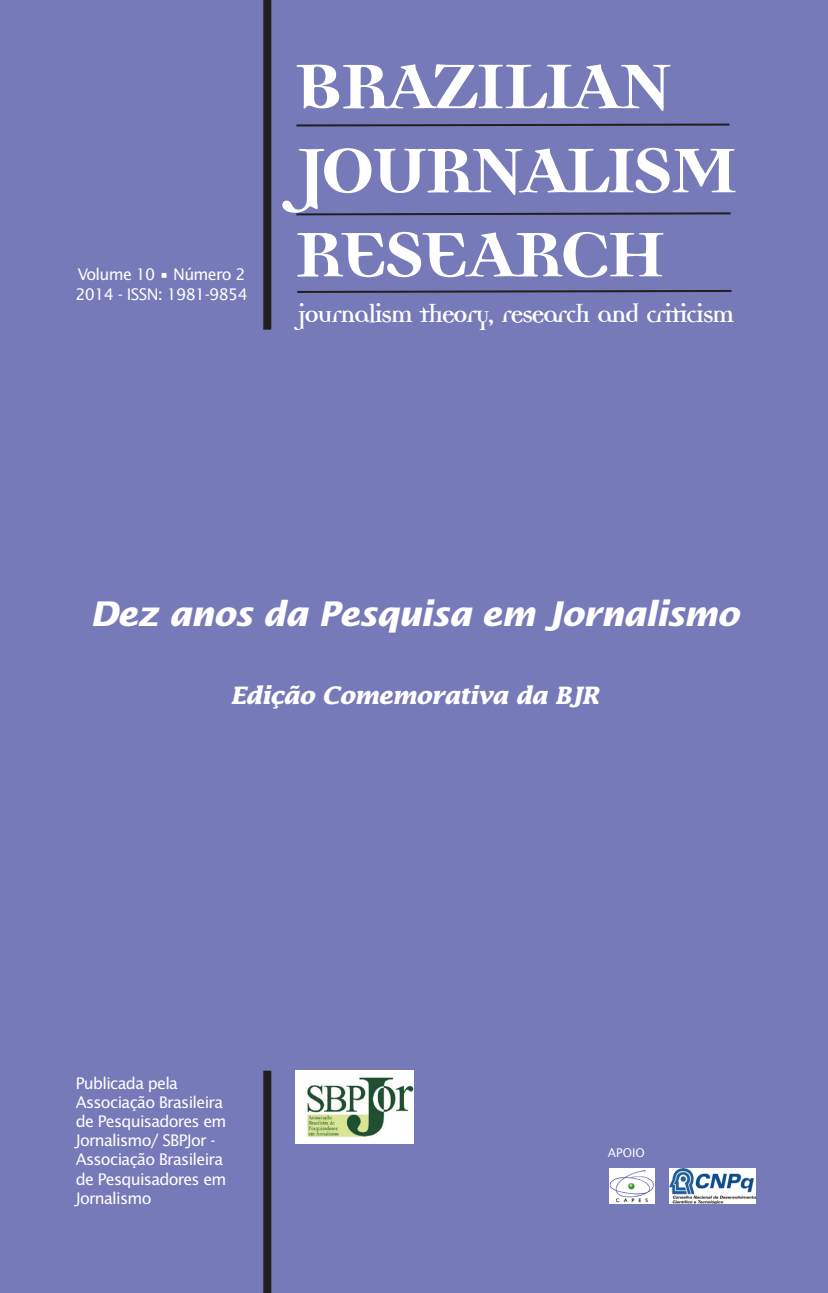
<style>
.page{position:relative;width:828px;height:1293px;background:#777ab8}
.page>*{position:absolute;margin:0;border:0;box-sizing:border-box;transform-origin:0 0}
.t1{font:700 102px/84px "Democratica";letter-spacing:-.06em;color:#fff}
.t2{font:italic 700 34px "Lucida Sans";letter-spacing:-.025em;color:#fff}
.t3{font:700 27px "Democratica";letter-spacing:-.06em;color:#fff}
.t4{font:italic 700 24px "Lucida";letter-spacing:-.025em;color:#fff}
.t5{font:16px/19.2px "Lucida Sans";letter-spacing:-.045em;color:#fff}
.t6{font:12px "Lucida Sans";color:#fff}
</style>
<div class="page">
<div style="left:263px;top:0;width:8px;height:330px;background:#231f20"></div>
<svg style="left:296px;top:123px;width:434px;height:4px"></svg>
<svg style="left:296px;top:212px;width:435px;height:4px"></svg>
<svg style="left:297px;top:290px;width:435px;height:3px"></svg>
<div style="left:263px;top:1070px;width:8px;height:223px;background:#231f20"></div>
<img style="left:609px;top:1168px;width:46px;height:35px">
<img style="left:669px;top:1168px;width:86px;height:35px">
<img style="left:295px;top:1070px;width:119px;height:73px">
<p class="t5" style="left:75px;top:265px;width:174px">Volume 10 • Número 2<br>2014 - ISSN: 1981-9854</p>
<h1 class="t1" style="left:292px;top:46px;width:450px">BRAZILIAN<br>JOURNALISM<br>RESEARCH</h1>
<h3 class="t3" style="left:297px;top:302px;width:439px">journalism theory, research and criticism</h3>
<h2 class="t2" style="left:90px;top:594px;width:650px">Dez anos da Pesquisa em Jornalismo</h2>
<h3 class="t4" style="left:230px;top:680px;width:370px">Edição Comemorativa da BJR</h3>
<p class="t5" style="left:76px;top:1073px;width:152px">Publicada pela<br>Associação Brasileira de Pesquisadores em<br>Jornalismo/ SBPJor -<br>Associação Brasileira de Pesquisadores em<br>Jornalismo</p>
<p class="t6" style="left:608px;top:1146px;width:39px">APOIO</p>
</div>
